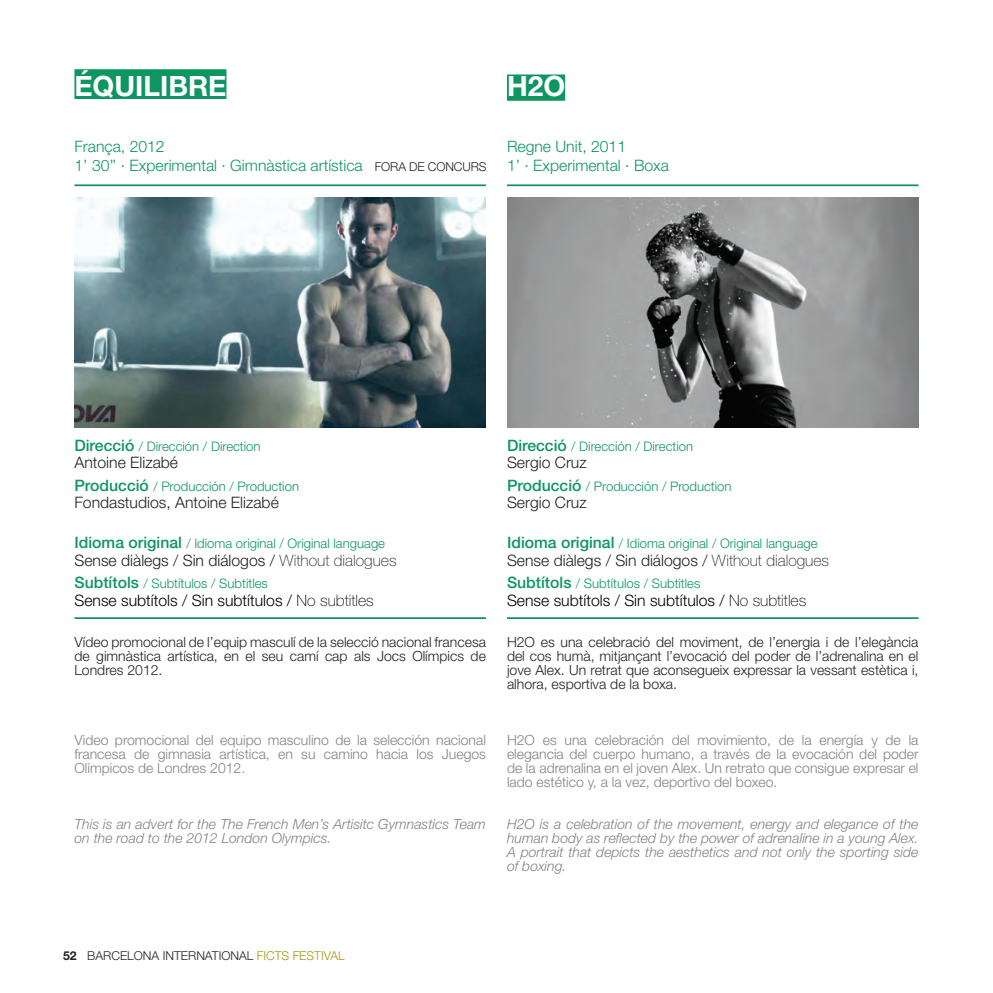
<style>
.page{position:relative;width:993px;height:993px;background:#fff}
.page>*{position:absolute;margin:0;border:0;box-sizing:border-box;transform-origin:0 0}
.t1{font:700 28px "Helvetica Neue";color:#fff}
.t2{font:300 15.75px "Helvetica Neue";color:#231f20}
.t3{font:300 15.75px/18.9px "Helvetica Neue";color:#0d9662}
.t4{font:300 15.75px "Helvetica Neue";color:#000}
.t5{font:300 14px/14px "Helvetica Neue";color:#808285;text-align:justify}
.t6{font:300 14px/14px "Helvetica Neue";color:#231f20;text-align:justify}
.t7{font:italic 300 14px/14px "Helvetica Neue";color:#808285}
.t8{font:300 13.12px "Helvetica Neue";color:#0d9662}
.t9{font:300 12.25px "Helvetica Neue";color:#231f20}
.s1{font-weight:500;font-size:15.75px}
.s2{font-weight:100}
.s3{font-weight:700}
.s4{color:#a69619}
</style>
<div class="page">
<hr style="left:74px;top:184px;width:412px;height:2px;background:#0d9662">
<hr style="left:507px;top:184px;width:411px;height:2px;background:#0d9662">
<hr style="left:74px;top:617px;width:412px;height:1px;background:#0d9662">
<hr style="left:507px;top:617px;width:411px;height:1px;background:#0d9662">
<img style="left:74px;top:197px;width:412px;height:230px">
<div style="left:74px;top:69px;width:152px;height:30px;background:#0d9662"></div>
<div style="left:507px;top:74px;width:58px;height:27px;background:#0d9662"></div>
<img style="left:507px;top:197px;width:411px;height:230px">
<p class="t1" style="left:74px;top:69px;width:153px">ÉQUILIBRE</p>
<p class="t1" style="left:507px;top:69px;width:60px">H2O</p>
<p class="t3" style="left:74px;top:137px;width:290px">França, 2012<br>1’ 30’’ · Experimental · Gimnàstica artística</p>
<p class="t3" style="left:507px;top:137px;width:163px">Regne Unit, 2011<br>1’ · Experimental · Boxa</p>
<p class="t9" style="left:375px;top:159px;width:16px">Fora</p>
<p class="t9" style="left:409px;top:159px;width:28px">de concurs</p>
<p class="t8" style="left:74px;top:438px;width:188px"><span class="s1">Direcció</span> / Dirección / Direction</p>
<p class="t2" style="left:74px;top:453px;width:105px">Antoine Elizabé</p>
<p class="t8" style="left:74px;top:478px;width:226px"><span class="s1">Producció</span> / Producción / Production</p>
<p class="t2" style="left:74px;top:493px;width:206px">Fondastudios, Antoine Elizabé</p>
<p class="t8" style="left:74px;top:535px;width:312px"><span class="s1">Idioma original</span> / Idioma original / Original language</p>
<p class="t2" style="left:74px;top:550px;width:323px">Sense diàlegs / Sin diálogos / <span class="s2">Without dialogues</span></p>
<p class="t8" style="left:74px;top:575px;width:195px"><span class="s1">Subtítols</span> / Subtítulos / Subtitles</p>
<p class="t4" style="left:74px;top:590px;width:301px">Sense subtítols / Sin subtítulos / <span class="s2">No subtitles</span></p>
<p class="t8" style="left:507px;top:438px;width:188px"><span class="s1">Direcció</span> / Dirección / Direction</p>
<p class="t2" style="left:507px;top:453px;width:81px">Sergio Cruz</p>
<p class="t8" style="left:507px;top:478px;width:226px"><span class="s1">Producció</span> / Producción / Production</p>
<p class="t2" style="left:507px;top:493px;width:81px">Sergio Cruz</p>
<p class="t8" style="left:507px;top:535px;width:312px"><span class="s1">Idioma original</span> / Idioma original / Original language</p>
<p class="t2" style="left:507px;top:550px;width:323px">Sense diàlegs / Sin diálogos / <span class="s2">Without dialogues</span></p>
<p class="t8" style="left:507px;top:575px;width:195px"><span class="s1">Subtítols</span> / Subtítulos / Subtitles</p>
<p class="t4" style="left:507px;top:590px;width:301px">Sense subtítols / Sin subtítulos / <span class="s2">No subtitles</span></p>
<p class="t6" style="left:74px;top:634px;width:413px">Vídeo promocional de l’equip masculí de la selecció nacional francesa de gimnàstica artística, en el seu camí cap als Jocs Olímpics de Londres 2012.</p>
<p class="t6" style="left:507px;top:634px;width:413px">H2O es una celebració del moviment, de l’energia i de l’elegància del cos humà, mitjançant l’evocació del poder de l’adrenalina en el jove Alex. Un retrat que aconsegueix expressar la vessant estètica i, alhora, esportiva de la boxa.</p>
<p class="t5" style="left:74px;top:732px;width:413px">Video promocional del equipo masculino de la selección nacional francesa de gimnasia artística, en su camino hacia los Juegos Olímpicos de Londres 2012.</p>
<p class="t7" style="left:74px;top:816px;width:413px">This is an advert for the The French Men’s Artisitc Gymnastics Team on the road to the 2012 London Olympics.</p>
<p class="t5" style="left:507px;top:732px;width:413px">H2O es una celebración del movimiento, de la energía y de la elegancia del cuerpo humano, a través de la evocación del poder de la adrenalina en el joven Alex. Un retrato que consigue expresar el lado estético y, a la vez, deportivo del boxeo.</p>
<p class="t7" style="left:507px;top:816px;width:413px;text-align:justify">H2O is a celebration of the movement, energy and elegance of the human body as reflected by the power of adrenaline in a young Alex.<br>A portrait that depicts the aesthetics and not only the sporting side of boxing.</p>
<p class="t9" style="left:63px;top:947px;width:283px"><span class="s3">52</span> BARCELONA INTERNATIONAL <span class="s4">FICTS FESTIVAL</span></p>
</div>
